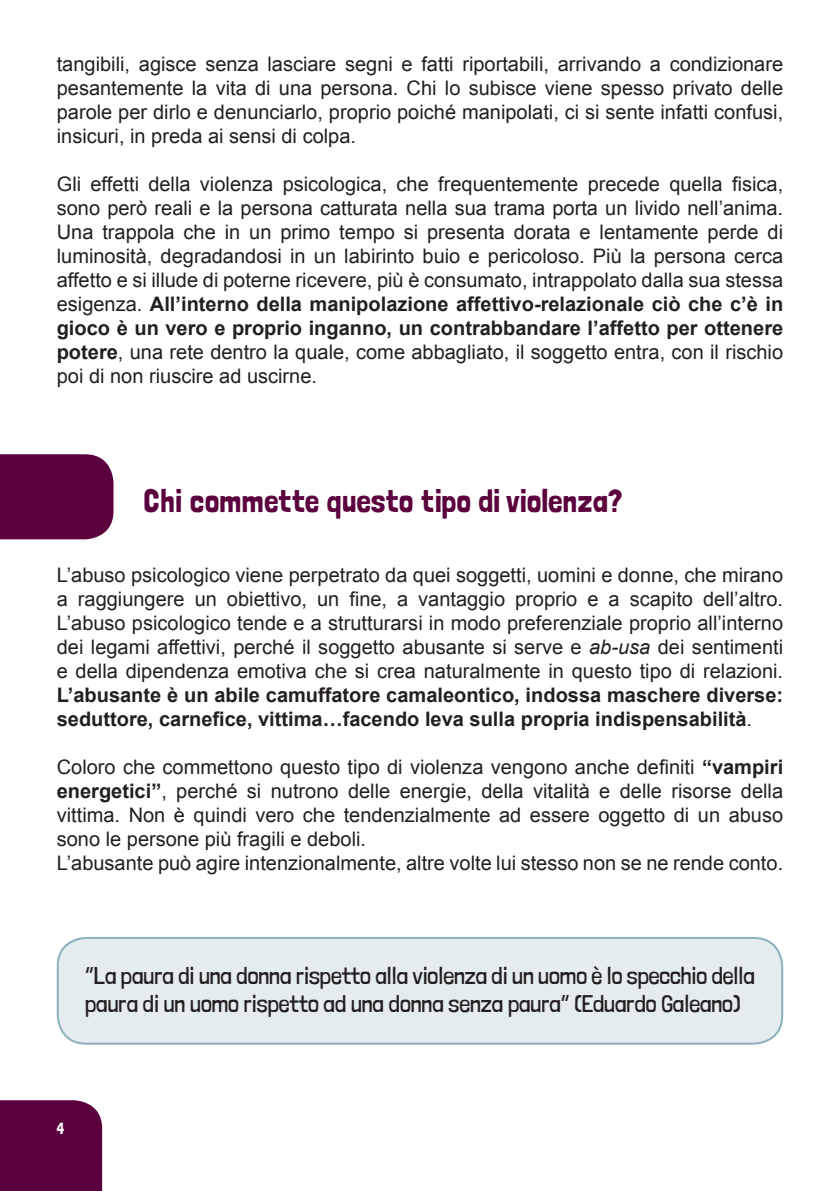
<style>
.page{position:relative;width:840px;height:1191px;background:#fff}
.page>*{position:absolute;margin:0;border:0;box-sizing:border-box;transform-origin:0 0}
.t1{font:32px "Londrina Solid";color:#5b013d}
.t2{font:300 24px/28px "Londrina Solid";color:#231f20}
.t3{font:20px/24px "Arial";color:#231f20;text-align:justify}
.t4{font:700 20px/24px "Arial";color:#231f20}
.t5{font:16px "Londrina Solid";color:#fff}
.s1{font-weight:700}
.s2{font-style:italic}
.s3{font-weight:400}
</style>
<div class="page">
<div style="left:0;top:1100px;width:102px;height:91px;background:#5b013d"></div>
<div style="left:0;top:454px;width:113px;height:85px;background:#5b013d"></div>
<div style="left:58px;top:938px;width:723px;height:105px;background:#e5ecef;border-radius:28px"></div>
<div style="left:57px;top:937px;width:725px;height:107px;border:2px solid #8db0bd;border-radius:28px"></div>
<p class="t3" style="left:57px;top:52px;width:727px">tangibili, agisce senza lasciare segni e fatti riportabili, arrivando a condizionare pesantemente la vita di una persona. Chi lo subisce viene spesso privato delle parole per dirlo e denunciarlo, proprio poiché manipolati, ci si sente infatti confusi, insicuri, in preda ai sensi di colpa.</p>
<p class="t3" style="left:57px;top:172px;width:727px">Gli effetti della violenza psicologica, che frequentemente precede quella fisica, sono però reali e la persona catturata nella sua trama porta un livido nell’anima.<br>Una trappola che in un primo tempo si presenta dorata e lentamente perde di luminosità, degradandosi in un labirinto buio e pericoloso. Più la persona cerca affetto e si illude di poterne ricevere, più è consumato, intrappolato dalla sua stessa esigenza. <span class="s1">All’interno della manipolazione affettivo-relazionale ciò che c’è in gioco è un vero e proprio inganno, un contrabbandare l’affetto per ottenere potere</span>, una rete dentro la quale, come abbagliato, il soggetto entra, con il rischio poi di non riuscire ad uscirne.</p>
<h1 class="t1" style="left:144px;top:482px;width:480px">Chi commette questo tipo di violenza?</h1>
<p class="t3" style="left:57px;top:563px;width:727px">L’abuso psicologico viene perpetrato da quei soggetti, uomini e donne, che mirano a raggiungere un obiettivo, un fine, a vantaggio proprio e a scapito dell’altro.<br>L’abuso psicologico tende e a strutturarsi in modo preferenziale proprio all’interno dei legami affettivi, perché il soggetto abusante si serve e <span class="s2">ab-usa</span> dei sentimenti e della dipendenza emotiva che si crea naturalmente in questo tipo di relazioni.</p>
<p class="t4" style="left:57px;top:684px;width:727px">L’abusante è un abile camuffatore camaleontico, indossa maschere diverse: seduttore, carnefice, vittima…facendo leva sulla propria indispensabilità<span class="s3">.</span></p>
<p class="t3" style="left:57px;top:755px;width:727px;text-align:left">Coloro che commettono questo tipo di violenza vengono anche definiti <span class="s1">“vampiri energetici”</span>, perché si nutrono delle energie, della vitalità e delle risorse della vittima. Non è quindi vero che tendenzialmente ad essere oggetto di un abuso sono le persone più fragili e deboli.<br>L’abusante può agire intenzionalmente, altre volte lui stesso non se ne rende conto.</p>
<p class="t2" style="left:85px;top:961px;width:671px">“La paura di una donna rispetto alla violenza di un uomo è lo specchio della paura di un uomo rispetto ad una donna senza paura” (Eduardo Galeano)</p>
<p class="t5" style="left:57px;top:1119px;width:9px">4</p>
</div>
